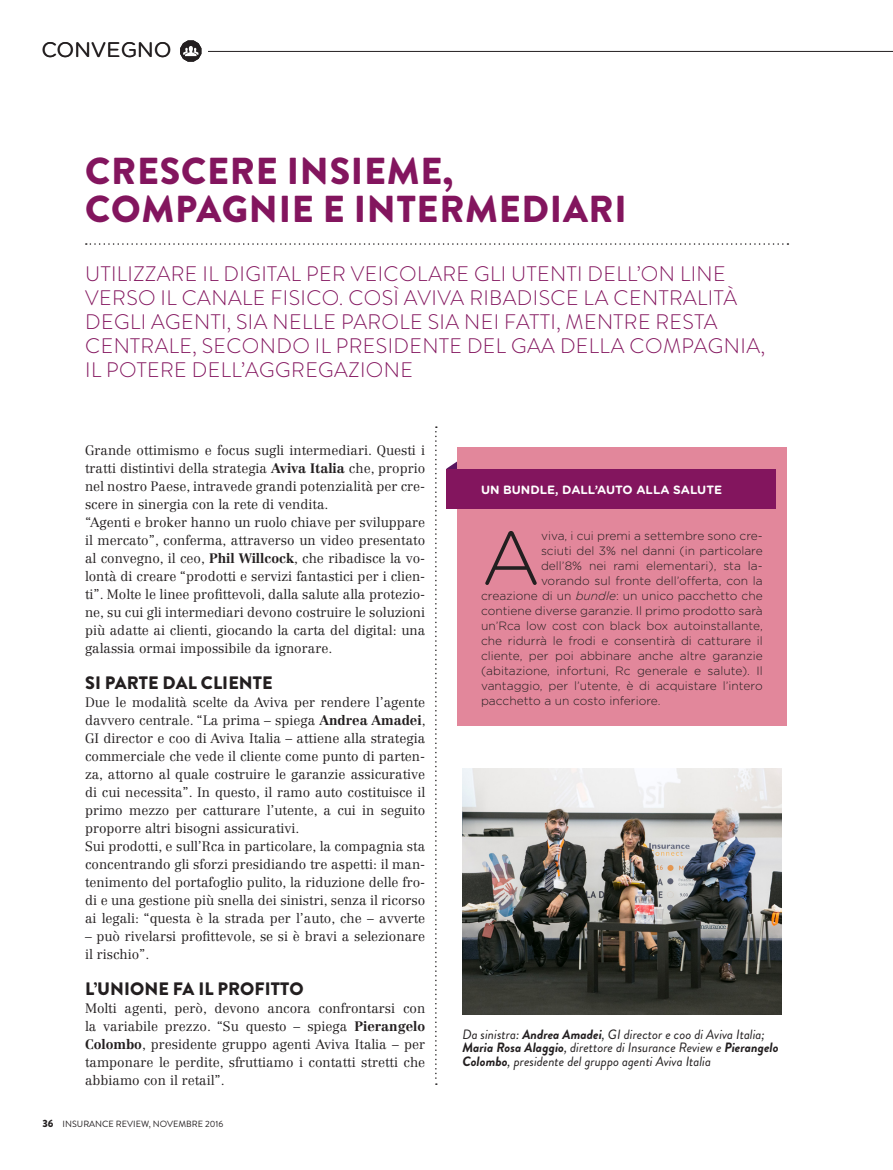
<style>
.page{position:relative;width:893px;height:1170px;background:#fff}
.page>*{position:absolute;margin:0;border:0;box-sizing:border-box;transform-origin:0 0}
.t1{font:300 75.9px "Gotham Rounded";color:#231f20}
.t2{font:900 37.5px "Brandon Grotesque";letter-spacing:.02em;color:#83155e}
.t3{font:300 21px/24px "Brandon Grotesque";letter-spacing:.02em;color:#83155e}
.t4{font:21px "Gotham Rounded";color:#231f20}
.t5{font:900 18px "Brandon Grotesque";letter-spacing:.005em;color:#231f20}
.t6{font:300 13.5px/18px "Centennial LT Std";color:#231f20;text-align:justify}
.t7{font:italic 13.5px/13.5px "Brandon Grotesque";color:#231f20}
.t8{font:300 12px "Gotham Rounded";color:#231f20}
.t9{font:700 12px "Gotham Rounded";color:#fff}
.t10{font:9px "Brandon Grotesque";color:#231f20}
.s1{font-weight:700}
.s2{font-weight:900;font-size:10.5px}
.s3{font-style:italic}
</style>
<div class="page">
<svg style="left:435px;top:426px;width:2px;height:658px"></svg>
<svg style="left:86px;top:243px;width:702px;height:2px"></svg>
<hr style="left:208px;top:51px;width:685px;height:1px;background:#231f20">
<svg style="left:180px;top:40px;width:21px;height:22px"></svg>
<svg style="left:446px;top:461px;width:11px;height:8px"></svg>
<div style="left:457px;top:447px;width:330px;height:279px;background:#e2879b"></div>
<div style="left:446px;top:469px;width:330px;height:39px;background:#83155e"></div>
<img style="left:462px;top:768px;width:319px;height:246px">
<p class="t4" style="left:41px;top:35px;width:132px">CONVEGNO</p>
<p class="t2" style="left:85px;top:145px;width:370px">CRESCERE INSIEME,</p>
<p class="t2" style="left:85px;top:182px;width:543px">COMPAGNIE E INTERMEDIARI</p>
<p class="t3" style="left:85px;top:261px;width:681px">UTILIZZARE IL DIGITAL PER VEICOLARE GLI UTENTI DELL’ON LINE VERSO IL CANALE FISICO. COSÌ AVIVA RIBADISCE LA CENTRALITÀ DEGLI AGENTI, SIA NELLE PAROLE SIA NEI FATTI, MENTRE RESTA CENTRALE, SECONDO IL PRESIDENTE DEL GAA DELLA COMPAGNIA,</p>
<p class="t3" style="left:85px;top:357px;width:329px">IL POTERE DELL’AGGREGAZIONE</p>
<p class="t6" style="left:85px;top:441px;width:342px">Grande ottimismo e focus sugli intermediari. Questi i tratti distintivi della strategia <span class="s1">Aviva Italia</span> che, proprio nel nostro Paese, intravede grandi potenzialità per cre&shy;scere in sinergia con la rete di vendita.</p>
<p class="t6" style="left:85px;top:513px;width:342px">“Agenti e broker hanno un ruolo chiave per sviluppare il mercato”, conferma, attraverso un video presentato al convegno, il ceo, <span class="s1">Phil Willcock</span>, che ribadisce la vo&shy;lontà di creare “prodotti e servizi fantastici per i clien&shy;ti”. Molte le linee profittevoli, dalla salute alla protezio&shy;ne, su cui gli intermediari devono costruire le soluzioni più adatte ai clienti, giocando la carta del digital: una galassia ormai impossibile da ignorare.</p>
<p class="t5" style="left:85px;top:669px;width:189px">SI PARTE DAL CLIENTE</p>
<p class="t6" style="left:85px;top:693px;width:342px">Due le modalità scelte da Aviva per rendere l’agente davvero centrale. “La prima – spiega <span class="s1">Andrea Amadei</span>, GI director e coo di Aviva Italia – attiene alla strategia commerciale che vede il cliente come punto di parten&shy;za, attorno al quale costruire le garanzie assicurative di cui necessita”. In questo, il ramo auto costituisce il primo mezzo per catturare l’utente, a cui in seguito proporre altri bisogni assicurativi.</p>
<p class="t6" style="left:85px;top:837px;width:342px">Sui prodotti, e sull’Rca in particolare, la compagnia sta concentrando gli sforzi presidiando tre aspetti: il man&shy;tenimento del portafoglio pulito, la riduzione delle fro&shy;di e una gestione più snella dei sinistri, senza il ricorso ai legali: “questa è la strada per l’auto, che – avverte</p>
<p class="t6" style="left:85px;top:927px;width:342px">– può rivelarsi profittevole, se si è bravi a selezionare il rischio”.</p>
<p class="t5" style="left:85px;top:975px;width:220px">L’UNIONE FA IL PROFITTO</p>
<p class="t6" style="left:85px;top:999px;width:342px">Molti agenti, però, devono ancora confrontarsi con la variabile prezzo. “Su questo – spiega <span class="s1">Pierangelo Colombo</span>, presidente gruppo agenti Aviva Italia – per tamponare le perdite, sfruttiamo i contatti stretti che abbiamo con il retail”.</p>
<p class="t10" style="left:43px;top:1117px;width:182px"><span class="s2">36</span> INSURANCE REVIEW, NOVEMBRE 2016</p>
<p class="t9" style="left:481px;top:480px;width:243px">UN BUNDLE, DALL’AUTO ALLA SALUTE</p>
<p class="t1" style="left:481px;top:507px;width:61px">A</p>
<p class="t8" style="left:541px;top:527px;width:223px">viva, i cui premi a settembre sono cre-</p>
<p class="t8" style="left:541px;top:542px;width:223px">sciuti del 3% nel danni (in particolare</p>
<p class="t8" style="left:541px;top:557px;width:223px">dell’8% nei rami elementari), sta la-</p>
<p class="t8" style="left:541px;top:572px;width:223px">vorando sul fronte dell’offerta, con la</p>
<p class="t8" style="left:481px;top:587px;width:283px">creazione di un <span class="s3">bundle</span>: un unico pacchetto che</p>
<p class="t8" style="left:481px;top:602px;width:283px">contiene diverse garanzie. Il primo prodotto sarà</p>
<p class="t8" style="left:481px;top:617px;width:283px">un’Rca low cost con black box autoinstallante,</p>
<p class="t8" style="left:481px;top:632px;width:283px">che ridurrà le frodi e consentirà di catturare il</p>
<p class="t8" style="left:481px;top:647px;width:283px">cliente, per poi abbinare anche altre garanzie</p>
<p class="t8" style="left:481px;top:662px;width:283px">(abitazione, infortuni, Rc generale e salute). Il</p>
<p class="t8" style="left:481px;top:677px;width:283px">vantaggio, per l’utente, è di acquistare l’intero</p>
<p class="t8" style="left:481px;top:692px;width:181px">pacchetto a un costo inferiore.</p>
<p class="t7" style="left:462px;top:1027px;width:318px">Da sinistra: <span class="s1">Andrea Amadei</span>, GI director e coo di Aviva Italia;<br><span class="s1">Maria Rosa Alaggio</span>, direttore di Insurance Review e <span class="s1">Pierangelo<br>Colombo</span>, presidente del gruppo agenti Aviva Italia</p>
</div>
